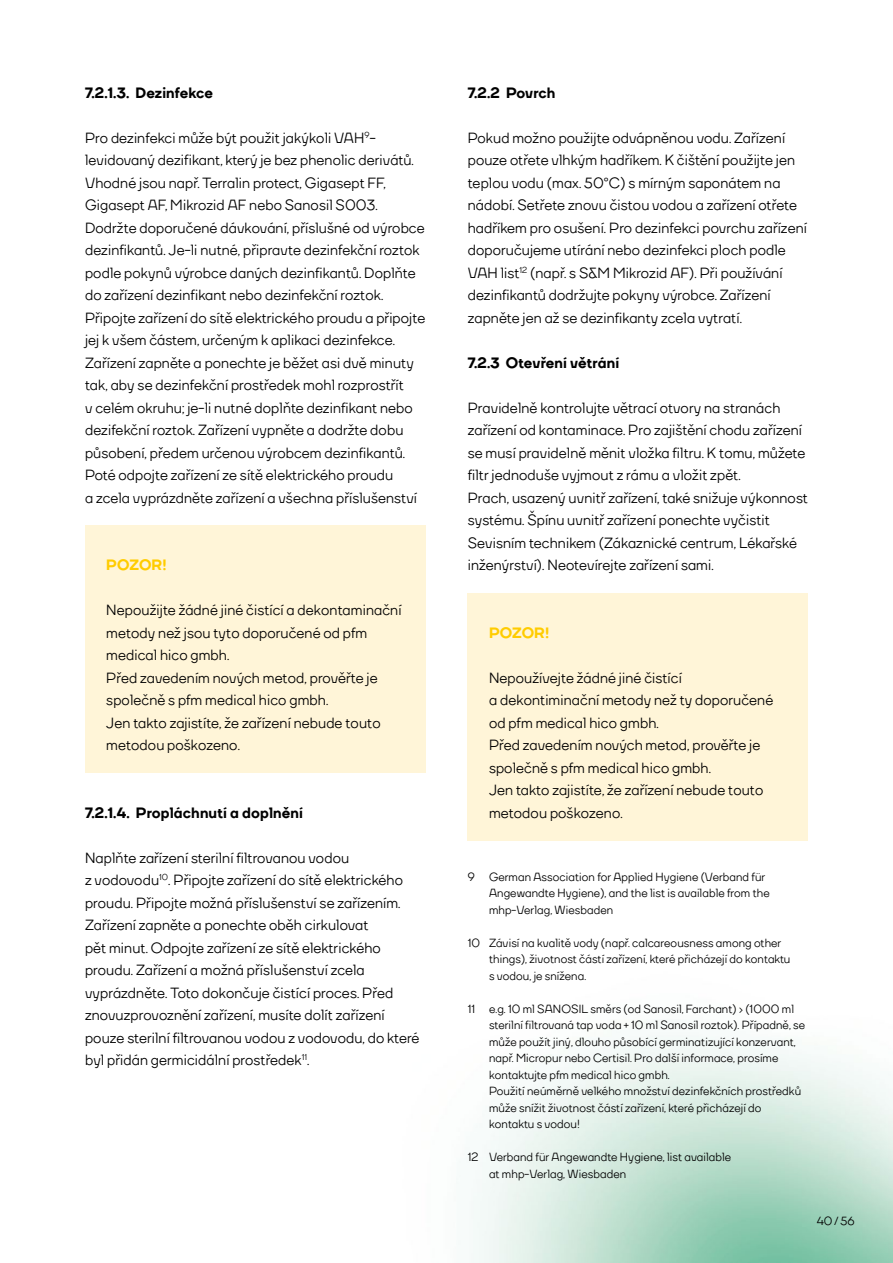
<style>
.page{position:relative;width:893px;height:1263px;background:#fff}
.page>*{position:absolute;margin:0;border:0;box-sizing:border-box;transform-origin:0 0}
.t1{font:500 15px/22.5px "TT Firs";letter-spacing:.01em;color:#000}
.t2{font:800 15px "TT Firs";letter-spacing:.01em;color:#000}
.t3{font:800 15px "TT Firs";color:#fc0}
.t4{font:500 12px/16.5px "TT Firs";letter-spacing:.01em;color:#000}
</style>
<div class="page">
<div style="left:85px;top:525px;width:340px;height:248px;background:#fff5d8"></div>
<div style="left:468px;top:593px;width:340px;height:247px;background:#fff5d8"></div>
<p class="t2" style="left:85px;top:83px;width:130px">7.2.1.3. Dezinfekce</p>
<p class="t1" style="left:85px;top:126px;width:342px">Pro dezinfekci může být použit jakýkoli VAH<sup>9</sup>- levidovaný dezifikant, který je bez phenolic derivátů.<br>Vhodné jsou např. Terralin protect, Gigasept FF, Gigasept AF, Mikrozid AF nebo Sanosil S003.<br>Dodržte doporučené dávkování, příslušné od výrobce dezinfikantů. Je-li nutné, připravte dezinfekční roztok podle pokynů výrobce daných dezinfikantů. Doplňte do zařízení dezinfikant nebo dezinfekční roztok.<br>Připojte zařízení do sítě elektrického proudu a připojte jej k všem částem, určeným k aplikaci dezinfekce.<br>Zařízení zapněte a ponechte je běžet asi dvě minuty tak, aby se dezinfekční prostředek mohl rozprostřít<br>v celém okruhu; je-li nutné doplňte dezinfikant nebo dezifekční roztok. Zařízení vypněte a dodržte dobu působení, předem určenou výrobcem dezinfikantů.<br>Poté odpojte zařízení ze sítě elektrického proudu<br>a zcela vyprázdněte zařízení a všechna příslušenství</p>
<p class="t2" style="left:468px;top:83px;width:89px">7.2.2 Povrch</p>
<p class="t1" style="left:468px;top:126px;width:341px">Pokud možno použijte odvápněnou vodu. Zařízení pouze otřete vlhkým hadříkem. K čištění použijte jen teplou vodu (max. 50°C) s mírným saponátem na nádobí. Setřete znovu čistou vodou a zařízení otřete hadříkem pro osušení. Pro dezinfekci povrchu zařízení doporučujeme utírání nebo dezinfekci ploch podle VAH list<sup>12</sup> (např. s S&amp;M Mikrozid AF). Při používání dezinfikantů dodržujte pokyny výrobce. Zařízení zapněte jen až se dezinfikanty zcela vytratí.</p>
<p class="t2" style="left:468px;top:353px;width:153px">7.2.3 Otevření větrání</p>
<p class="t1" style="left:468px;top:396px;width:342px">Pravidelně kontrolujte větrací otvory na stranách zařízení od kontaminace. Pro zajištění chodu zařízení se musí pravidelně měnit vložka filtru. K tomu, můžete filtr jednoduše vyjmout z rámu a vložit zpět.<br>Prach, usazený uvnitř zařízení, také snižuje výkonnost systému. Špínu uvnitř zařízení ponechte vyčistit Sevisním technikem (Zákaznické centrum, Lékařské</p>
<p class="t3" style="left:106px;top:555px;width:62px">POZOR!</p>
<p class="t1" style="left:468px;top:554px;width:247px">inženýrství). Neotevírejte zařízení sami.</p>
<p class="t1" style="left:106px;top:599px;width:297px">Nepoužijte žádné jiné čistící a dekontaminační metody než jsou tyto doporučené od pfm medical hico gmbh.<br>Před zavedením nových metod, prověřte je společně s pfm medical hico gmbh.<br>Jen takto zajistíte, že zařízení nebude touto metodou poškozeno.</p>
<p class="t3" style="left:489px;top:623px;width:62px">POZOR!</p>
<p class="t1" style="left:489px;top:666px;width:286px">Nepoužívejte žádné jiné čistící<br>a dekontiminační metody než ty doporučené od pfm medical hico gmbh.<br>Před zavedením nových metod, prověřte je společně s pfm medical hico gmbh.<br>Jen takto zajistíte, že zařízení nebude touto metodou poškozeno.</p>
<p class="t2" style="left:85px;top:803px;width:220px">7.2.1.4. Propláchnutí a doplnění</p>
<p class="t1" style="left:85px;top:846px;width:336px">Naplňte zařízení sterilní filtrovanou vodou<br>z vodovodu<sup>10</sup>. Připojte zařízení do sítě elektrického proudu. Připojte možná příslušenství se zařízením.<br>Zařízení zapněte a ponechte oběh cirkulovat<br>pět minut. Odpojte zařízení ze sítě elektrického proudu. Zařízení a možná příslušenství zcela vyprázdněte. Toto dokončuje čistící proces. Před znovuzprovoznění zařízení, musíte dolít zařízení pouze sterilní filtrovanou vodou z vodovodu, do které byl přidán germicidální prostředek<sup>11</sup>.</p>
<p class="t4" style="left:489px;top:868px;width:282px;text-indent:-21px">9 German Association for Applied Hygiene (Verband für<br>Angewandte Hygiene), and the list is available from the mhp-Verlag, Wiesbaden</p>
<p class="t4" style="left:489px;top:934px;width:303px;text-indent:-21px">10 Závisí na kvalitě vody (např. calcareousness among other things), životnost částí zařízení, které přicházejí do kontaktu s vodou, je snížena.</p>
<p class="t4" style="left:489px;top:1000px;width:318px;text-indent:-21px">11 e.g. 10 ml SANOSIL směrs (od Sanosil, Farchant) › (1000 ml sterilní filtrovaná tap voda + 10 ml Sanosil roztok). Případně, se může použít jiný, dlouho působící germinatizující konzervant, např. Micropur nebo Certisil. Pro další informace, prosíme kontaktujte pfm medical hico gmbh.<br>Použití neúměrně velkého množství dezinfekčních prostředků může snížit životnost částí zařízení, které přicházejí do kontaktu s vodou!</p>
<p class="t4" style="left:489px;top:1149px;width:244px;text-indent:-21px">12 Verband für Angewandte Hygiene, list available at mhp-Verlag, Wiesbaden</p>
<p class="t4" style="left:817px;top:1212px;width:39px">40/56</p>
</div>
